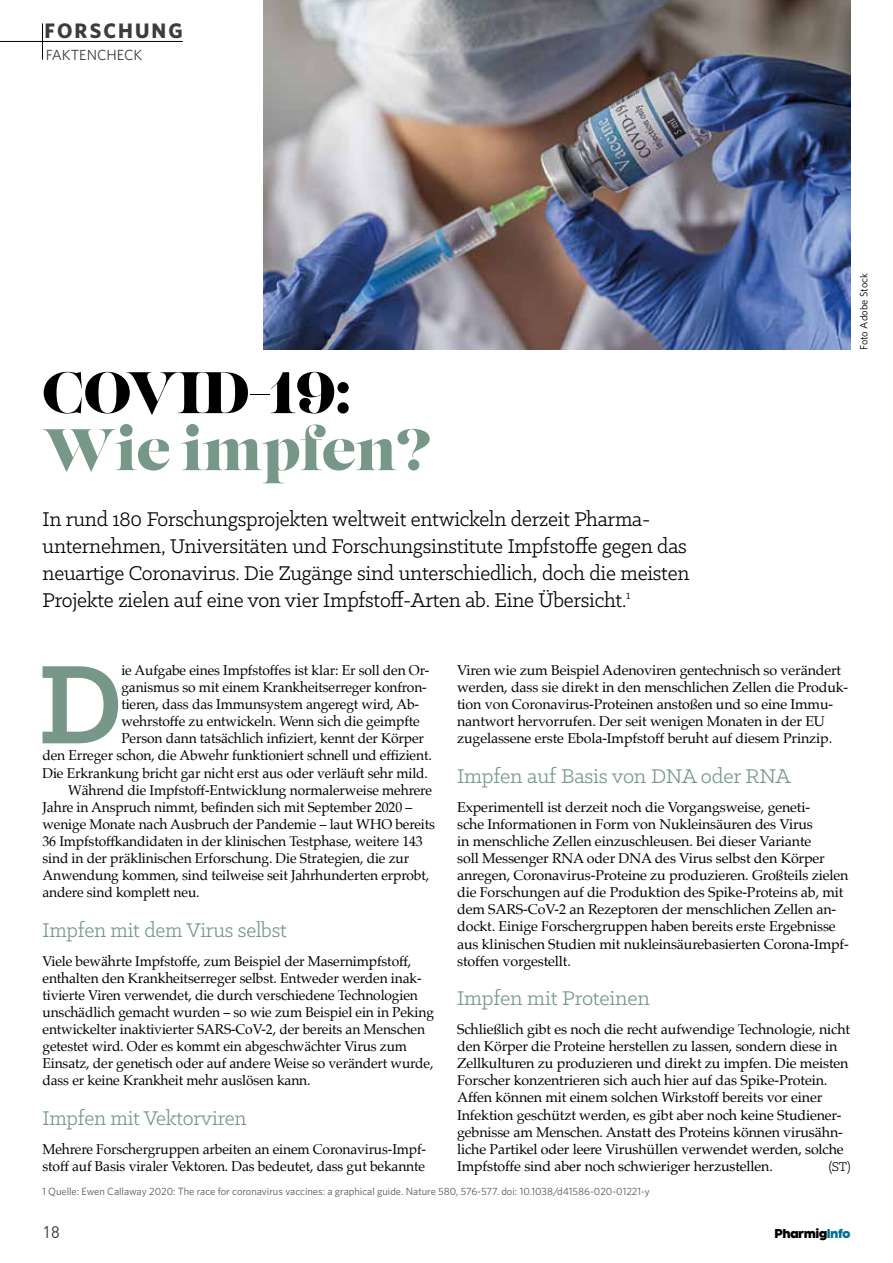
<style>
.page{position:relative;width:893px;height:1263px;background:#fff}
.page>*{position:absolute;margin:0;border:0;box-sizing:border-box;transform-origin:0 0}
.t1{font:700 126.6px "Klinic Slab";color:#779888}
.t2{font:58.5px "Lust";letter-spacing:-.01em;color:#779888}
.t3{font:58.5px "Lust";letter-spacing:-.01em;color:#000}
.t4{font:22.5px/27px "Klinic Slab";letter-spacing:-.01em;color:#000}
.t5{font:22.5px "Klinic Slab";letter-spacing:-.01em;color:#779888}
.t6{font:700 21px "Whitney";letter-spacing:.1em;color:#3c3c3b}
.t7{font:16.5px "DIN";color:#3c3c3b}
.t8{font:14.7px "Whitney";color:#3c3c3b}
.t9{font:14.25px/17.1px "Palatino";letter-spacing:-.01em;color:#000}
.t10{font:14.25px/17.1px "Palatino LT Std";letter-spacing:-.01em;color:#000;text-align:justify}
.t11{font:14.25px "Klinic Slab";color:#000}
.t12{font:800 12px "Kessel 105";letter-spacing:-.05em;color:#000}
.t13{font:10.5px "Whitney";color:#575756}
.t14{font:10.5px "Whitney";color:#000}
.s1{font-family:"Palatino"}
.s2{color:#00709a}
</style>
<div class="page">
<hr style="left:42px;top:23px;width:1px;height:37px;background:#000">
<hr style="left:0;top:41px;width:183px;height:1px;background:#000">
<img style="left:264px;top:0;width:587px;height:350px">
<h3 class="t6" style="left:45px;top:17px;width:140px">FORSCHUNG</h3>
<p class="t8" style="left:46px;top:45px;width:98px">FAKTENCHECK</p>
<h2 class="t3" style="left:43px;top:357px;width:310px">COVID-19:</h2>
<h2 class="t2" style="left:43px;top:414px;width:390px">Wie impfen?</h2>
<p class="t4" style="left:43px;top:504px;width:648px">In rund 180 Forschungsprojekten weltweit entwickeln derzeit Pharma&shy;unternehmen, Universitäten und Forschungsinstitute Impfstoffe gegen das neuartige Coronavirus. Die Zugänge sind unterschiedlich, doch die meisten Projekte zielen auf eine von vier Impfstoff-Arten ab. Eine Übersicht.<sup>1</sup></p>
<p class="t14" style="left:857px;top:350px;width:78px;rotate:-90deg">Foto Adobe Stock</p>
<h1 class="t1" style="left:38px;top:621px;width:86px">D</h1>
<p class="t9" style="left:121px;top:661px;width:310px">ie Aufgabe eines Impfstoffes ist klar: Er soll den Or-</p>
<p class="t9" style="left:121px;top:678px;width:307px">ganismus so mit einem Krankheitserreger konfron-</p>
<p class="t9" style="left:121px;top:696px;width:299px">tieren, dass das Immunsystem angeregt wird, Ab-</p>
<p class="t9" style="left:121px;top:713px;width:300px">wehrstoffe zu entwickeln. Wenn sich die geimpfte</p>
<p class="t9" style="left:121px;top:730px;width:304px">Person dann tatsächlich infiziert, kennt der Körper</p>
<p class="t9" style="left:43px;top:747px;width:391px">den Erreger schon, die Abwehr funktioniert schnell und effizient.</p>
<p class="t9" style="left:43px;top:764px;width:387px">Die Erkrankung bricht gar nicht erst aus oder verläuft sehr mild.</p>
<p class="t9" style="left:68px;top:781px;width:365px">Während die Impfstoff-Entwicklung normalerweise mehrere</p>
<p class="t9" style="left:43px;top:798px;width:371px">Jahre in Anspruch nimmt, befinden sich mit September 2020 –</p>
<p class="t9" style="left:43px;top:815px;width:394px">wenige Monate nach Ausbruch der Pandemie – laut WHO bereits</p>
<p class="t9" style="left:43px;top:832px;width:382px">36 Impfstoffkandidaten in der klinischen Testphase, weitere 143</p>
<p class="t9" style="left:43px;top:849px;width:368px">sind in der präklinischen Erforschung. Die Strategien, die zur</p>
<p class="t9" style="left:43px;top:867px;width:388px">Anwendung kommen, sind teilweise seit Jahrhunderten erprobt,</p>
<p class="t9" style="left:43px;top:884px;width:159px">andere sind komplett neu.</p>
<h3 class="t5" style="left:43px;top:916px;width:246px">Impfen mit dem Virus selbst</h3>
<p class="t9" style="left:43px;top:952px;width:393px">Viele bewährte Impfstoffe, zum Beispiel der Masernimpfstoff, enthalten den Krankheitserreger selbst. Entweder werden inak&shy;tivierte Viren verwendet, die durch verschiedene Technologien unschädlich gemacht wurden – so wie zum Beispiel ein in Peking entwickelter inaktivierter SARS-CoV-2, der bereits an Menschen getestet wird. Oder es kommt ein abgeschwächter Virus zum Einsatz, der genetisch oder auf andere Weise so verändert wurde, dass er keine Krankheit mehr auslösen kann.</p>
<h3 class="t5" style="left:43px;top:1104px;width:205px">Impfen mit Vektorviren</h3>
<p class="t9" style="left:43px;top:1140px;width:385px">Mehrere Forschergruppen arbeiten an einem Coronavirus-Impf&shy;stoff auf Basis viraler Vektoren. Das bedeutet, dass gut bekannte</p>
<p class="t9" style="left:457px;top:661px;width:393px">Viren wie zum Beispiel Adenoviren gentechnisch so verändert werden, dass sie direkt in den menschlichen Zellen die Produk&shy;tion von Coronavirus-Proteinen anstoßen und so eine Immu&shy;nantwort hervorrufen. Der seit wenigen Monaten in der EU zugelassene erste Ebola-Impfstoff beruht auf diesem Prinzip.</p>
<h3 class="t5" style="left:457px;top:762px;width:335px">Impfen auf Basis von DNA oder RNA</h3>
<p class="t9" style="left:457px;top:798px;width:393px">Experimentell ist derzeit noch die Vorgangsweise, geneti-<br>sche Informationen in Form von Nukleinsäuren des Virus<br>in menschliche Zellen einzuschleusen. Bei dieser Variante<br>soll Messenger RNA oder DNA des Virus selbst den Körper anregen, Coronavirus-Proteine zu produzieren. Großteils zielen die Forschungen auf die Produktion des Spike-Proteins ab, mit dem SARS-CoV-2 an Rezeptoren der menschlichen Zellen an&shy;dockt. Einige Forschergruppen haben bereits erste Ergebnisse aus klinischen Studien mit nukleinsäurebasierten Corona-Impf&shy;stoffen vorgestellt.</p>
<h3 class="t5" style="left:457px;top:984px;width:194px">Impfen mit Proteinen</h3>
<p class="t9" style="left:457px;top:1020px;width:394px">Schließlich gibt es noch die recht aufwendige Technologie, nicht den Körper die Proteine herstellen zu lassen, sondern diese in Zellkulturen zu produzieren und direkt zu impfen. Die meisten Forscher konzentrieren sich auch hier auf das Spike-Protein.<br>Affen können mit einem solchen Wirkstoff bereits vor einer Infektion geschützt werden, es gibt aber noch keine Studiener-</p>
<p class="t10" style="left:457px;top:1123px;width:388px"><span class="s1">gebnisse am M</span>enschen. Anstatt des Proteins können virusähn&shy;liche Partikel oder leere Virushüllen verwendet werden, solche Impfstoffe sind aber noch schwieriger herzustellen.</p>
<p class="t11" style="left:829px;top:1157px;width:23px">(ST)</p>
<p class="t13" style="left:42px;top:1184px;width:609px">1 Quelle: Ewen Callaway 2020: The race for coronavirus vaccines: a graphical guide. Nature 580, 576-577. doi: 10.1038/d41586-020-01221-y</p>
<p class="t7" style="left:43px;top:1222px;width:19px">18</p>
<p class="t12" style="left:774px;top:1227px;width:78px">Pharmig<span class="s2">Info</span></p>
</div>
